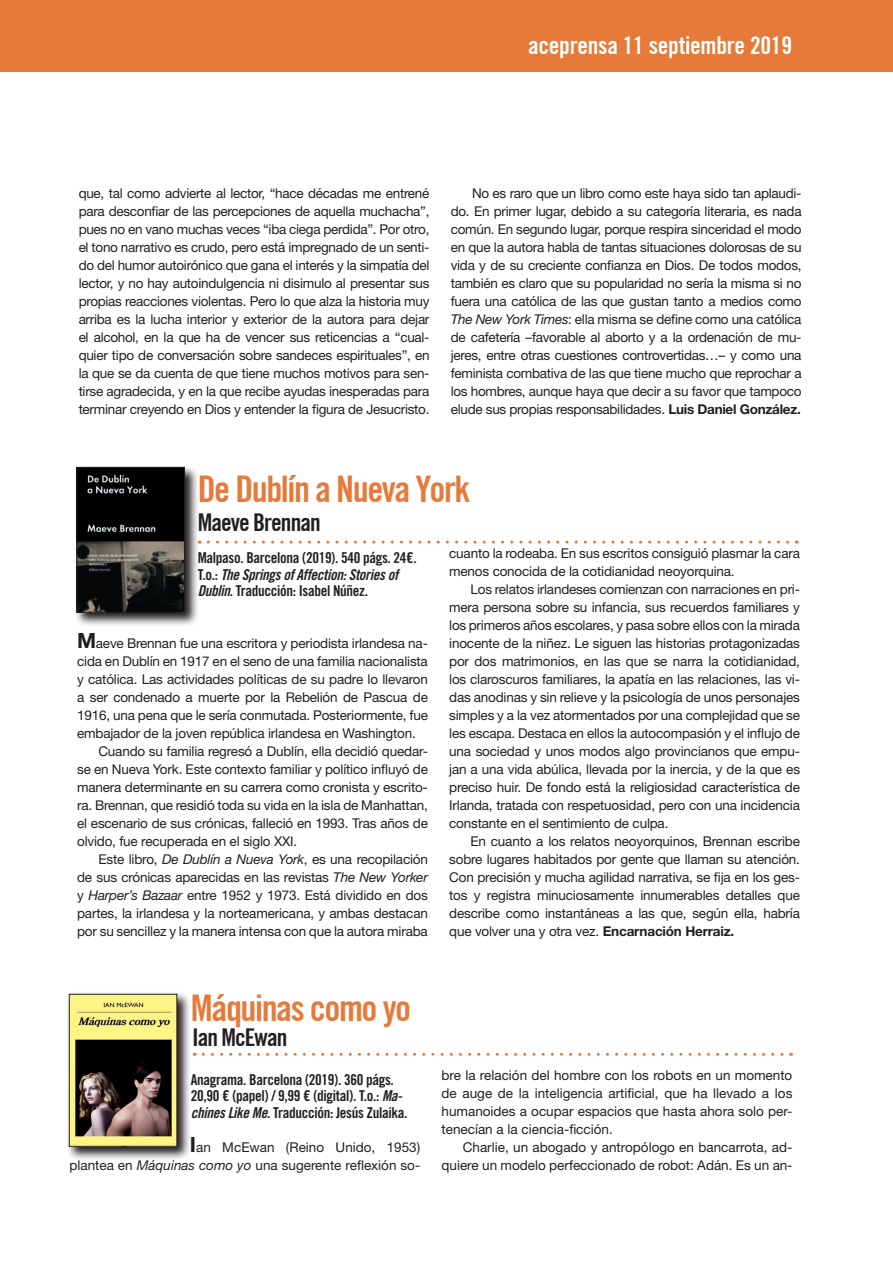
<style>
.page{position:relative;width:893px;height:1263px;background:#fff}
.page>*{position:absolute;margin:0;border:0;box-sizing:border-box;transform-origin:0 0}
.t1{font:36px "Trade Gothic Bold Cond Twenty";letter-spacing:-.04em;color:#e57a3a}
.t2{font:24px "Trade Gothic Bold Cond Twenty";letter-spacing:-.01em;color:#fff}
.t3{font:24px "Trade Gothic Bold Cond Twenty";letter-spacing:-.04em;color:#231f20}
.t4{font:15px/16.5px "Trade Gothic LT Std Bd Cn 20";letter-spacing:-.02em;color:#231f20}
.t5{font:15px "Trade Gothic LT Std Bd Cn 20 Obl";letter-spacing:-.02em;color:#231f20}
.t6{font:13.5px/18px "Helvetica Neue LT Std";letter-spacing:-.015em;color:#231f20;text-align:justify}
.s1{font-style:italic}
.s2{font-weight:700}
.s3{font-family:"Trade Gothic LT Std Bd Cn 20"}
.s4{font-family:"Trade Gothic LT Std Bd Cn 20 Obl"}
.s5{font-weight:700;font-size:21px}
</style>
<div class="page">
<div style="left:0;top:0;width:893px;height:72px;background:#e57a3a"></div>
<svg style="left:208px;top:541px;width:589px;height:3px"></svg>
<svg style="left:76px;top:466px;width:123px;height:159px;background:#999798"></svg>
<img style="left:79px;top:469px;width:104px;height:142px">
<div style="left:77px;top:467px;width:108px;height:146px;border:1px solid #231f20"></div>
<svg style="left:203px;top:1053px;width:588px;height:3px"></svg>
<svg style="left:68px;top:993px;width:122px;height:166px;background:#9a9898"></svg>
<img style="left:71px;top:996px;width:104px;height:149px">
<div style="left:69px;top:994px;width:108px;height:153px;border:1px solid #231f20"></div>
<h2 class="t2" style="left:528px;top:31px;width:265px">aceprensa 11 septiembre 2019</h2>
<p class="t6" style="left:79px;top:184px;width:352px">que, tal como advierte al lector, “hace décadas me entrené para desconfiar de las percepciones de aquella muchacha”, pues no en vano muchas veces “iba ciega perdida”. Por otro, el tono narrativo es crudo, pero está impregnado de un senti&shy;do del humor autoirónico que gana el interés y la simpatía del lector, y no hay autoindulgencia ni disimulo al presentar sus propias reacciones violentas. Pero lo que alza la historia muy arriba es la lucha interior y exterior de la autora para dejar el alcohol, en la que ha de vencer sus reticencias a “cual&shy;quier tipo de conversación sobre sandeces espirituales”, en la que se da cuenta de que tiene muchos motivos para sen&shy;tirse agradecida, y en la que recibe ayudas inesperadas para terminar creyendo en Dios y entender la figura de Jesucristo.</p>
<p class="t6" style="left:451px;top:184px;width:352px;text-indent:21px">No es raro que un libro como este haya sido tan aplaudi&shy;do. En primer lugar, debido a su categoría literaria, es nada común. En segundo lugar, porque respira sinceridad el modo en que la autora habla de tantas situaciones dolorosas de su vida y de su creciente confianza en Dios. De todos modos, también es claro que su popularidad no sería la misma si no fuera una católica de las que gustan tanto a medios como <span class="s1">The New York Times</span>: ella misma se define como una católica de cafetería –favorable al aborto y a la ordenación de mu&shy;jeres, entre otras cuestiones controvertidas…– y como una feminista combativa de las que tiene mucho que reprochar a los hombres, aunque haya que decir a su favor que tampoco elude sus propias responsabilidades. <span class="s2">Luis Daniel González.</span></p>
<h1 class="t1" style="left:198px;top:468px;width:274px">De Dublín a Nueva York</h1>
<h2 class="t3" style="left:198px;top:508px;width:125px">Maeve Brennan</h2>
<p class="t4" style="left:198px;top:549px;width:221px">Malpaso. Barcelona (2019). 540 págs. 24€.</p>
<p class="t5" style="left:198px;top:565px;width:202px"><span class="s3">T.o.:</span> The Springs of Affection: Stories of</p>
<p class="t4" style="left:198px;top:582px;width:172px"><span class="s4">Dublin</span>. Traducción: Isabel Núñez.</p>
<p class="t6" style="left:77px;top:634px;width:352px"><span class="s5">M</span>aeve Brennan fue una escritora y periodista irlandesa na-</p>
<p class="t6" style="left:77px;top:652px;width:352px">cida en Dublín en 1917 en el seno de una familia nacionalista</p>
<p class="t6" style="left:77px;top:670px;width:352px">y católica. Las actividades políticas de su padre lo llevaron</p>
<p class="t6" style="left:77px;top:688px;width:352px">a ser condenado a muerte por la Rebelión de Pascua de</p>
<p class="t6" style="left:77px;top:706px;width:352px">1916, una pena que le sería conmutada. Posteriormente, fue</p>
<p class="t6" style="left:77px;top:724px;width:340px">embajador de la joven república irlandesa en Washington.</p>
<p class="t6" style="left:98px;top:742px;width:331px">Cuando su familia regresó a Dublín, ella decidió quedar-</p>
<p class="t6" style="left:77px;top:760px;width:352px">se en Nueva York. Este contexto familiar y político influyó de</p>
<p class="t6" style="left:77px;top:778px;width:352px">manera determinante en su carrera como cronista y escrito-</p>
<p class="t6" style="left:77px;top:796px;width:352px">ra. Brennan, que residió toda su vida en la isla de Manhattan,</p>
<p class="t6" style="left:77px;top:814px;width:352px">el escenario de sus crónicas, falleció en 1993. Tras años de</p>
<p class="t6" style="left:77px;top:832px;width:222px">olvido, fue recuperada en el siglo XXI.</p>
<p class="t6" style="left:98px;top:850px;width:331px">Este libro, <span class="s1">De Dublín a Nueva York</span>, es una recopilación</p>
<p class="t6" style="left:77px;top:868px;width:352px">de sus crónicas aparecidas en las revistas <span class="s1">The New Yorker</span></p>
<p class="t6" style="left:77px;top:886px;width:352px">y <span class="s1">Harper’s Bazaar</span> entre 1952 y 1973. Está dividido en dos</p>
<p class="t6" style="left:77px;top:904px;width:352px">partes, la irlandesa y la norteamericana, y ambas destacan</p>
<p class="t6" style="left:77px;top:922px;width:352px">por su sencillez y la manera intensa con que la autora miraba</p>
<p class="t6" style="left:449px;top:544px;width:352px">cuanto la rodeaba. En sus escritos consiguió plasmar la cara menos conocida de la cotidianidad neoyorquina.</p>
<p class="t6" style="left:449px;top:580px;width:352px;text-indent:21px">Los relatos irlandeses comienzan con narraciones en pri&shy;mera persona sobre su infancia, sus recuerdos familiares y los primeros años escolares, y pasa sobre ellos con la mirada inocente de la niñez. Le siguen las historias protagonizadas por dos matrimonios, en las que se narra la cotidianidad, los claroscuros familiares, la apatía en las relaciones, las vi&shy;das anodinas y sin relieve y la psicología de unos personajes simples y a la vez atormentados por una complejidad que se les escapa. Destaca en ellos la autocompasión y el influjo de una sociedad y unos modos algo provincianos que empu&shy;jan a una vida abúlica, llevada por la inercia, y de la que es preciso huir. De fondo está la religiosidad característica de Irlanda, tratada con respetuosidad, pero con una incidencia constante en el sentimiento de culpa.</p>
<p class="t6" style="left:449px;top:832px;width:352px;text-indent:21px">En cuanto a los relatos neoyorquinos, Brennan escribe sobre lugares habitados por gente que llaman su atención.<br>Con precisión y mucha agilidad narrativa, se fija en los ges&shy;tos y registra minuciosamente innumerables detalles que describe como instantáneas a las que, según ella, habría que volver una y otra vez. <span class="s2">Encarnación Herraiz.</span></p>
<h1 class="t1" style="left:191px;top:986px;width:222px">Máquinas como yo</h1>
<h2 class="t3" style="left:192px;top:1023px;width:97px">Ian McEwan</h2>
<p class="t4" style="left:191px;top:1071px;width:218px">Anagrama. Barcelona (2019). 360 págs.<br>20,90 € (papel) / 9,99 € (digital). T.o.: <span class="s4">Ma&shy;chines Like Me</span>. Traducción: Jesús Zulaika.</p>
<p class="t6" style="left:69px;top:1138px;width:352px;text-align:right"><span class="s5">I</span>an McEwan (Reino Unido, 1953)<br>plantea en <span class="s1">Máquinas como yo</span> una sugerente reflexión so-</p>
<p class="t6" style="left:442px;top:1066px;width:352px">bre la relación del hombre con los robots en un momento de auge de la inteligencia artificial, que ha llevado a los humanoides a ocupar espacios que hasta ahora solo per&shy;tenecían a la ciencia-ficción.</p>
<p class="t6" style="left:442px;top:1138px;width:352px;text-align:right">Charlie, un abogado y antropólogo en bancarrota, ad&shy;quiere un modelo perfeccionado de robot: Adán. Es un an-</p>
</div>
